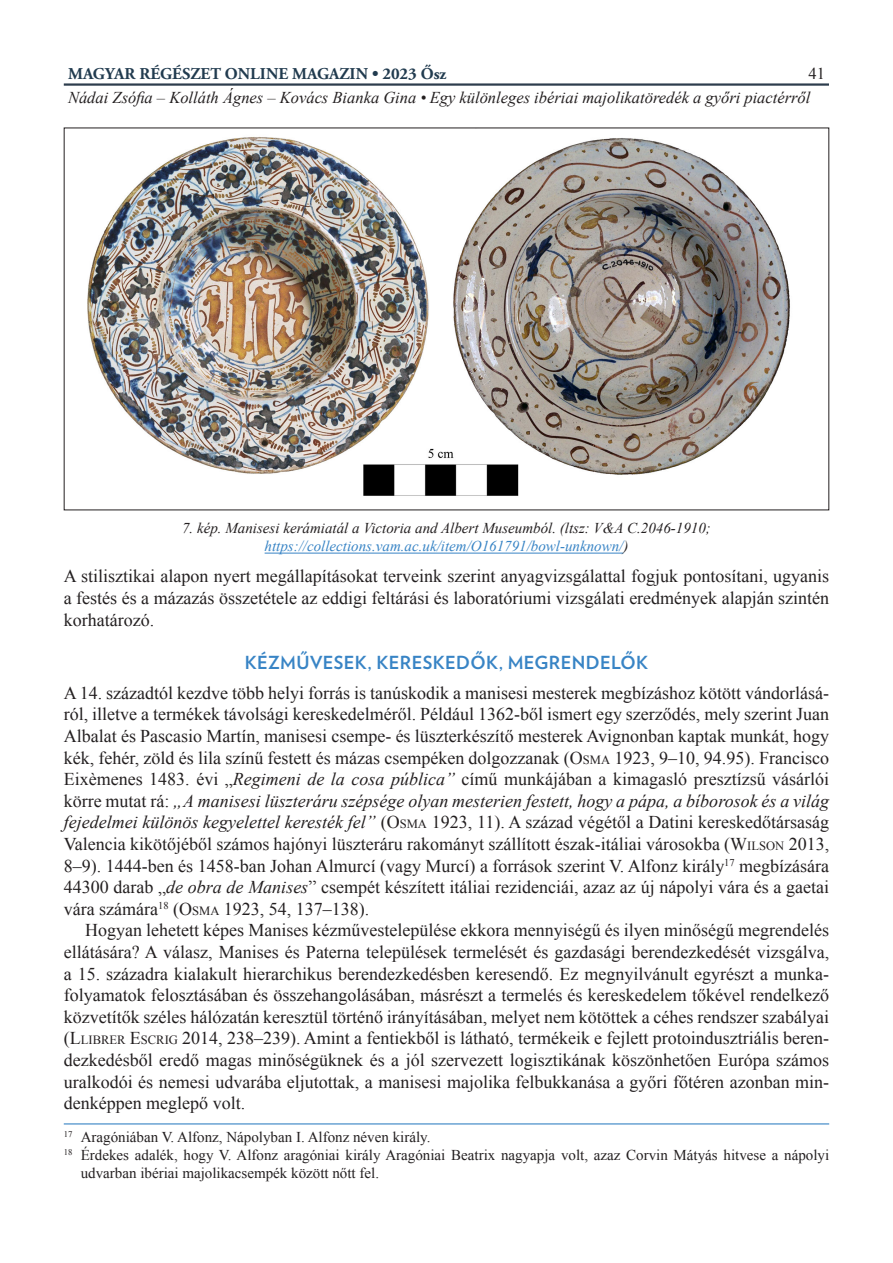
<style>
.page{position:relative;width:893px;height:1263px;background:#fff}
.page>*{position:absolute;margin:0;border:0;box-sizing:border-box;transform-origin:0 0}
.cikk_szoveg_print{font:18px/21.6px "Times New Roman";color:#231f20;text-align:justify}
.alcim{font:700 18px "Verlag";letter-spacing:.02em;color:#3884c5}
.t1{font:italic 16.5px "Times New Roman";color:#231f20}
.t2{font:700 16.5px "Adobe Garamond Pro";color:#213b4f}
.t3{font:16.5px "Times New Roman";color:#231f20}
.labjegyzet{font:15px/18px "Times New Roman";color:#231f20}
.kepala{font:italic 15px/18px "Times New Roman";color:#231f20;text-align:center}
.s1{color:#3884c5}
.s2{font-style:inherit}
.s3{font-size:12.6px}
.s4{font-style:italic}
</style>
<div class="page">
<hr style="left:64px;top:83px;width:765px;height:3px;background:#2d3d4d">
<hr style="left:64px;top:1123px;width:765px;height:1px;background:#3884c5">
<img style="left:87px;top:137px;width:703px;height:359px">
<hr style="left:265px;top:553px;width:358px;height:1px;background:#3884c5">
<p class="t2" style="left:68px;top:65px;width:380px">MAGYAR RÉGÉSZET ONLINE MAGAZIN • 2023 Ősz</p>
<p class="t1" style="left:68px;top:87px;width:744px">Nádai Zsófia – Kolláth Ágnes – Kovács Bianka Gina • Egy különleges ibériai majolikatöredék a győri piactérről</p>
<p class="t3" style="left:808px;top:62px;width:18px">41</p>
<p class="kepala" style="left:182px;top:519px;width:530px">7. kép. Manisesi kerámiatál a Victoria and Albert Museumból. (ltsz: V&amp;A C.2046-1910; <span class="s1">https://collections.vam.ac.uk/item/O161791/bowl-unknown/</span>)</p>
<p class="cikk_szoveg_print" style="left:64px;top:565px;width:767px">A stilisztikai alapon nyert megállapításokat terveink szerint anyagvizsgálattal fogjuk pontosítani, ugyanis a festés és a mázazás összetétele az eddigi feltárási és laboratóriumi vizsgálati eredmények alapján szintén korhatározó.</p>
<p class="alcim" style="left:245px;top:648px;width:405px">KÉZMŰVESEK, KERESKEDŐK, MEGRENDELŐK</p>
<p class="cikk_szoveg_print" style="left:64px;top:682px;width:767px">A 14. századtól kezdve több helyi forrás is tanúskodik a manisesi mesterek megbízáshoz kötött vándorlásá&shy;ról, illetve a termékek távolsági kereskedelméről. Például 1362-ből ismert egy szerződés, mely szerint Juan Albalat és Pascasio Martín, manisesi csempe- és lüszterkészítő mesterek Avignonban kaptak munkát, hogy kék, fehér, zöld és lila színű festett és mázas csempéken dolgozzanak (<span class="s2">O</span><span class="s3">SMA</span> 1923, 9‒10, 94.95). Francisco Eixèmenes 1483. évi „<span class="s4">Regimeni de la cosa pública”</span> című munkájában a kimagasló presztízsű vásárlói körre mutat rá: <span class="s4">„A manisesi lüszteráru szépsége olyan mesterien festett, hogy a pápa, a bíborosok és a világ fejedelmei különös kegyelettel keresték fel”</span> (<span class="s2">O</span><span class="s3">SMA</span> 1923, 11). A század végétől a Datini kereskedőtársaság Valencia kikötőjéből számos hajónyi lüszteráru rakományt szállított észak-itáliai városokba (<span class="s2">W</span><span class="s3">ILSON</span> 2013, 8‒9). 1444-ben és 1458-ban Johan Almurcí (vagy Murcí) a források szerint V. Alfonz király<sup>17</sup> megbízására 44300 darab „<span class="s4">de obra de Manises</span>” csempét készített itáliai rezidenciái, azaz az új nápolyi vára és a gaetai vára számára<sup>18</sup> (<span class="s2">O</span><span class="s3">SMA</span> 1923, 54, 137‒138).</p>
<p class="cikk_szoveg_print" style="left:64px;top:919px;width:767px;text-indent:21px">Hogyan lehetett képes Manises kézművestelepülése ekkora mennyiségű és ilyen minőségű megrendelés ellátására? A válasz, Manises és Paterna települések termelését és gazdasági berendezkedését vizsgálva, a 15. századra kialakult hierarchikus berendezkedésben keresendő. Ez megnyilvánult egyrészt a munka&shy;folyamatok felosztásában és összehangolásában, másrészt a termelés és kereskedelem tőkével rendelkező közvetítők széles hálózatán keresztül történő irányításában, melyet nem kötöttek a céhes rendszer szabályai (<span class="s2">L</span><span class="s3">LIBRER</span> <span class="s2">E</span><span class="s3">SCRIG</span> 2014, 238‒239). Amint a fentiekből is látható, termékeik e fejlett protoindusztriális beren&shy;dezkedésből eredő magas minőségüknek és a jól szervezett logisztikának köszönhetően Európa számos uralkodói és nemesi udvarába eljutottak, a manisesi majolika felbukkanása a győri főtéren azonban min&shy;denképpen meglepő volt.</p>
<p class="labjegyzet" style="left:64px;top:1128px;width:368px"><sup>17</sup> Aragóniában V. Alfonz, Nápolyban I. Alfonz néven király.</p>
<p class="labjegyzet" style="left:81px;top:1146px;width:750px;text-indent:-17px"><sup>18</sup> Érdekes adalék, hogy V. Alfonz aragóniai király Aragóniai Beatrix nagyapja volt, azaz Corvin Mátyás hitvese a nápolyi udvarban ibériai majolikacsempék között nőtt fel.</p>
</div>
